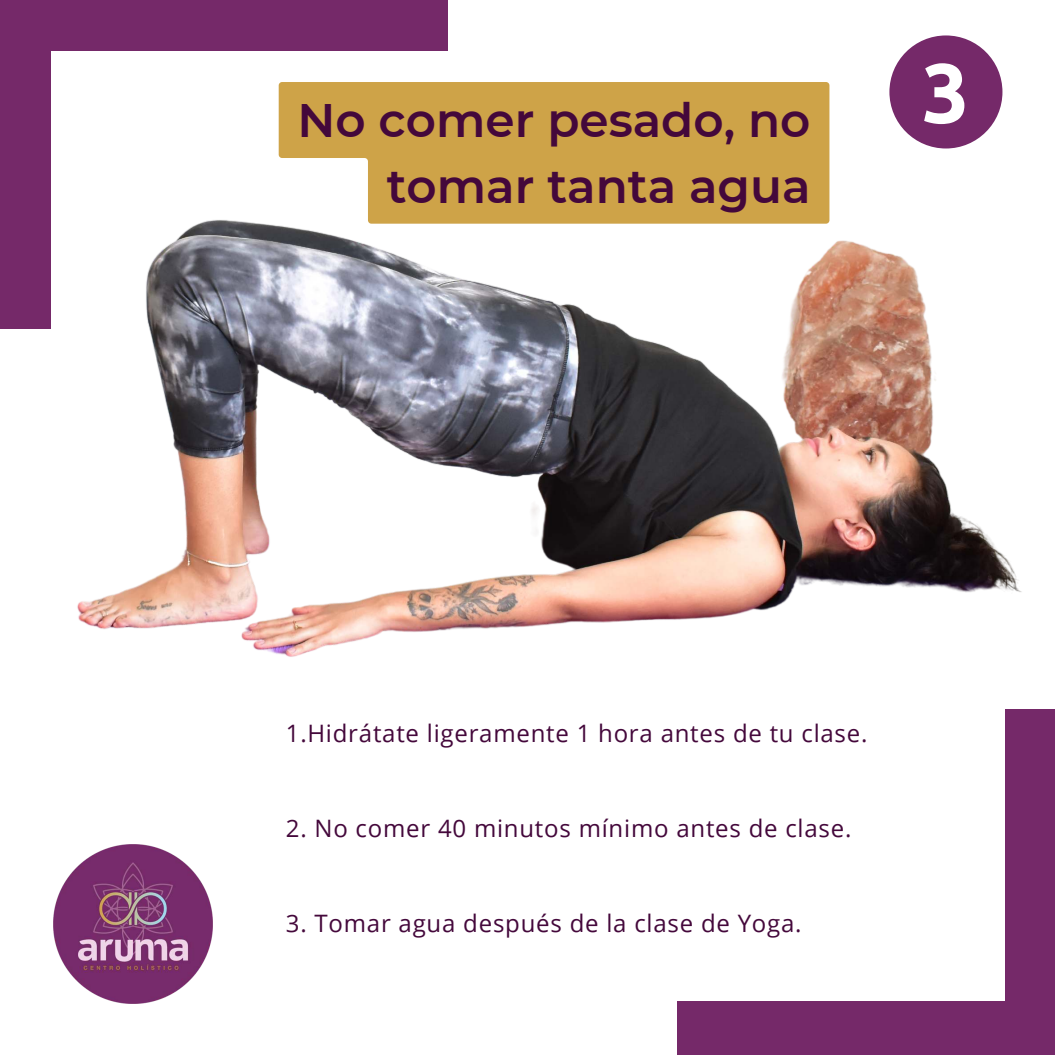
<style>
.page{position:relative;width:1055px;height:1055px;background:#fff}
.page>*{position:absolute;margin:0;border:0;box-sizing:border-box;transform-origin:0 0}
.t1{font:700 84px "Ubuntu";color:#fff}
.t2{font:600 46.88px "Montserrat";color:#44083b}
.t3{font:24px "Open Sans";letter-spacing:.03em;color:#44083b}
</style>
<div class="page">
<img style="left:0;top:127px;width:1031px;height:583px">
<div style="left:889px;top:35px;width:113px;height:113px;background:#752969;border-radius:50%"></div>
<div style="left:0;top:0;width:51px;height:328px;background:#752969"></div>
<div style="left:45px;top:0;width:403px;height:51px;background:#752969"></div>
<div style="left:1005px;top:710px;width:50px;height:345px;background:#752969"></div>
<div style="left:677px;top:1001px;width:344px;height:54px;background:#752969"></div>
<img style="left:53px;top:844px;width:160px;height:160px">
<svg style="left:279px;top:82px;width:550px;height:142px;background:#d1aa56"></svg>
<h2 class="t2" style="left:297px;top:87px;width:514px">No comer pesado, no</h2>
<h2 class="t2" style="left:387px;top:153px;width:425px">tomar tanta agua</h2>
<h1 class="t1" style="left:922px;top:42px;width:49px">3</h1>
<p class="t3" style="left:286px;top:717px;width:583px">1.Hidrátate ligeramente 1 hora antes de tu clase.</p>
<p class="t3" style="left:286px;top:812px;width:567px">2. No comer 40 minutos mínimo antes de clase.</p>
<p class="t3" style="left:286px;top:907px;width:517px">3. Tomar agua después de la clase de Yoga.</p>
</div>
